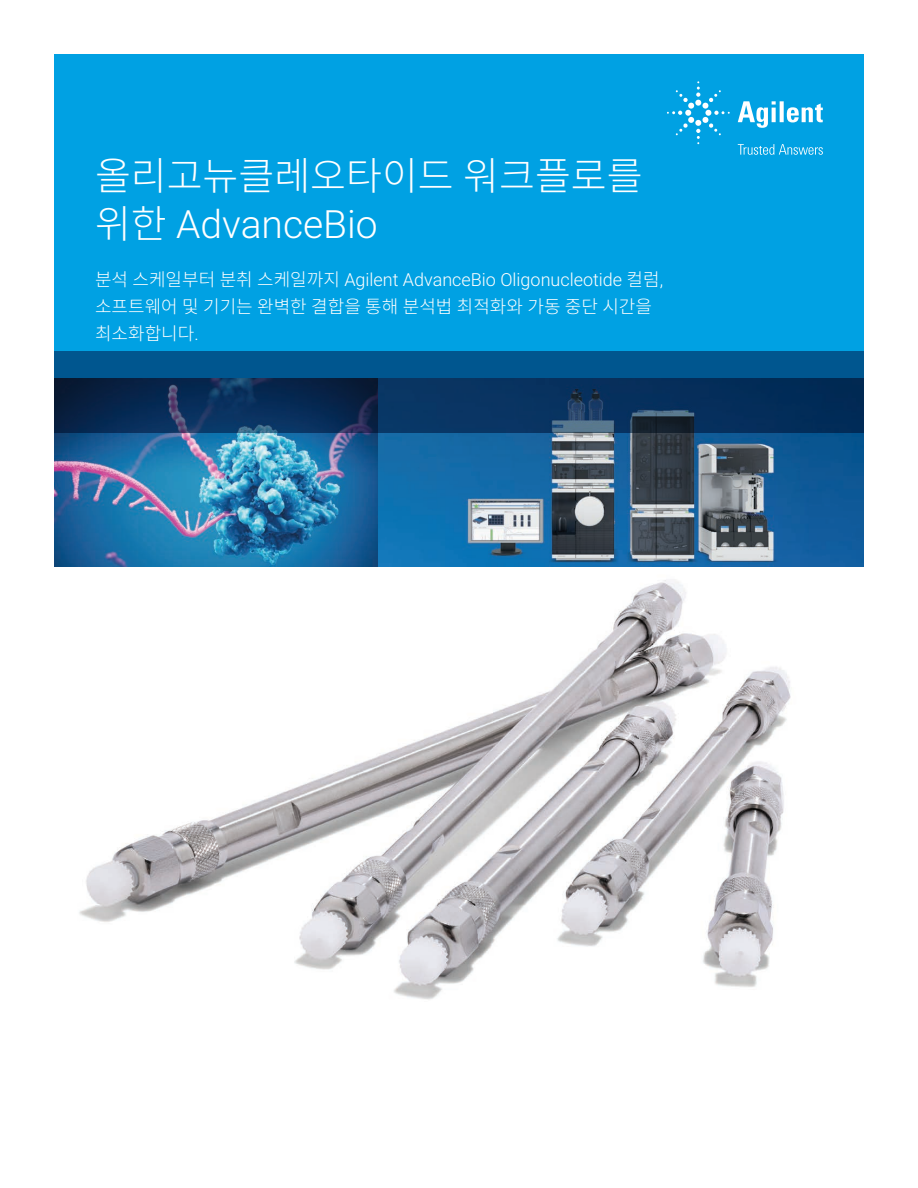
<style>
.page{position:relative;width:918px;height:1188px;background:#fff}
.page>*{position:absolute;margin:0;border:0;box-sizing:border-box;transform-origin:0 0}
.t1{font:300 39px "Noto Sans CJ Kkr";color:#fff}
.t2{font:300 39px "Roboto";color:#fff}
.t3{font:300 18px "Roboto";color:#fff}
.t4{font:300 18px/27px "Noto Sans CJ Kkr";color:#fff}
.s1{font-family:"Noto Sans CJ Kkr"}
.s2{font-family:"Roboto"}
</style>
<div class="page">
<div style="left:54px;top:54px;width:810px;height:324px;background:#00a1e3"></div>
<img style="left:54px;top:432px;width:810px;height:568px">
<svg style="left:54px;top:351px;width:810px;height:81px;background:#073c6a"></svg>
<svg style="left:738px;top:101px;width:85px;height:27px"></svg>
<svg style="left:667px;top:81px;width:63px;height:63px"></svg>
<svg style="left:738px;top:144px;width:85px;height:11px"></svg>
<h1 class="t1" style="left:95px;top:154px;width:549px">올리고뉴클레오타이드 워크플로를</h1>
<h1 class="t2" style="left:95px;top:197px;width:284px"><span class="s1">위한</span> AdvanceBio</h1>
<p class="t3" style="left:95px;top:267px;width:570px"><span class="s1">분석 스케일부터 분취 스케일까지</span> Agilent AdvanceBio Oligonucleotide <span class="s1">컬럼</span>,</p>
<p class="t4" style="left:95px;top:293px;width:559px">소프트웨어 및 기기는 완벽한 결합을 통해 분석법 최적화와 가동 중단 시간을 최소화합니다<span class="s2">.</span></p>
</div>
